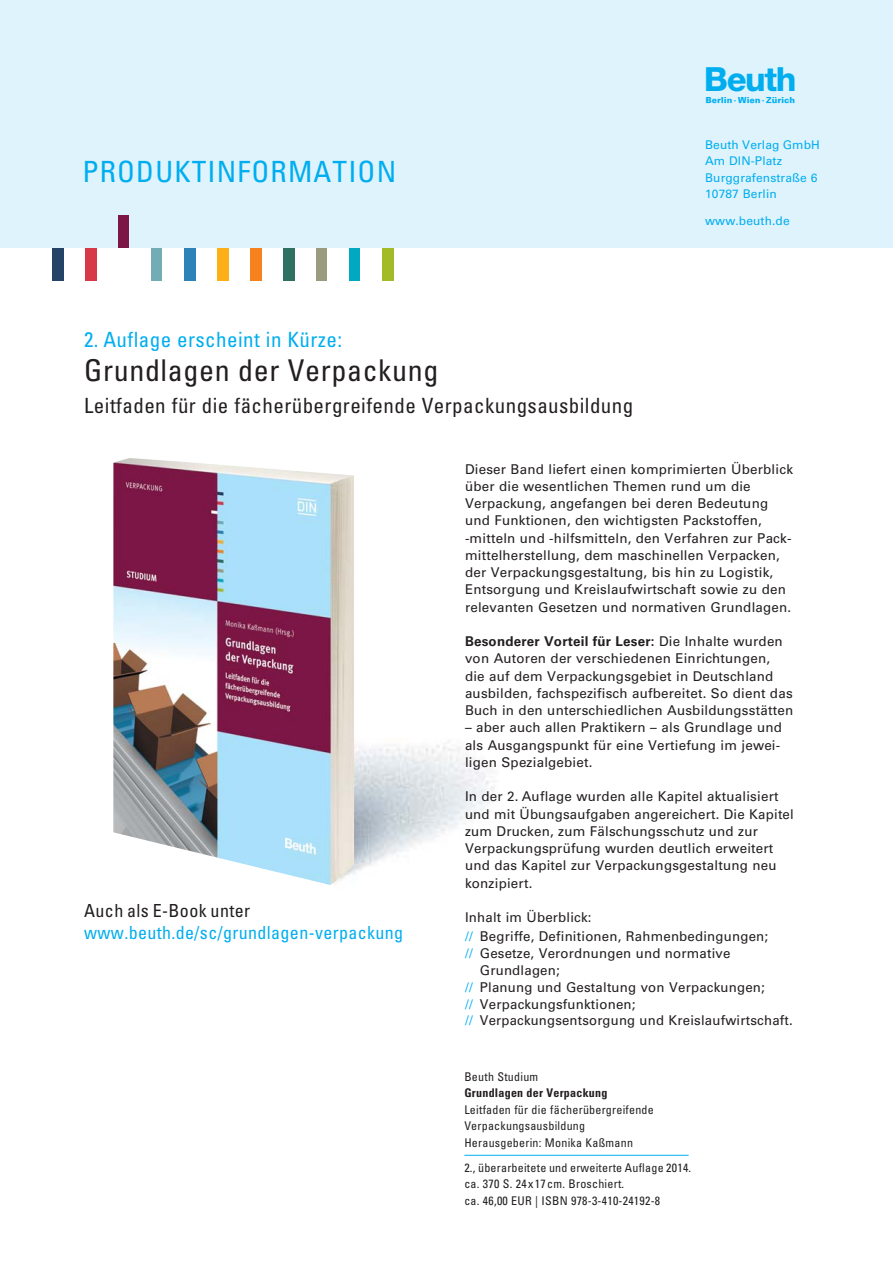
<style>
.page{position:relative;width:893px;height:1263px;background:#fff}
.page>*{position:absolute;margin:0;border:0;box-sizing:border-box;transform-origin:0 0}
.t1{font:900 33px "Univers Special";color:#00aeef}
.t2{font:condensed 30px "Univers";letter-spacing:.02em;color:#231f20}
.t3{font:condensed 29.25px "Univers";letter-spacing:.04em;color:#00aeef}
.t4{font:condensed 21px "Univers";letter-spacing:.02em;color:#231f20}
.t5{font:condensed 21px "Univers";letter-spacing:.02em;color:#00aeef}
.t6{font:condensed 18px "Univers";letter-spacing:.02em;color:#00aeef}
.t7{font:condensed 18px "Univers";letter-spacing:.02em;color:#231f20}
.t8{font:13.5px/17.2px "Univers";letter-spacing:.015em;color:#231f20}
.t9{font:condensed 12px/16.5px "Univers";letter-spacing:.02em;color:#231f20}
.t10{font:12px/16.5px "Univers";letter-spacing:.01em;color:#00aeef}
.t11{font:700 condensed 12px "Univers";letter-spacing:.02em;color:#231f20}
.s1{font-weight:700}
.s2{color:#00aeef}
</style>
<div class="page">
<img style="left:354px;top:741px;width:140px;height:134px">
<img style="left:113px;top:458px;width:241px;height:427px">
<div style="left:0;top:0;width:892px;height:248px;background:#dff3fd"></div>
<div style="left:52px;top:248px;width:11px;height:33px;background:#244367"></div>
<div style="left:85px;top:248px;width:11px;height:33px;background:#d83948"></div>
<div style="left:118px;top:215px;width:11px;height:33px;background:#7c1645"></div>
<div style="left:151px;top:248px;width:11px;height:33px;background:#73acb5"></div>
<div style="left:184px;top:248px;width:11px;height:33px;background:#2d83b7"></div>
<div style="left:217px;top:248px;width:11px;height:33px;background:#fcaf17"></div>
<div style="left:250px;top:248px;width:11px;height:33px;background:#f5821f"></div>
<div style="left:283px;top:248px;width:11px;height:33px;background:#2d7163"></div>
<div style="left:316px;top:248px;width:11px;height:33px;background:#9a9a81"></div>
<div style="left:349px;top:248px;width:11px;height:33px;background:#00a9c0"></div>
<div style="left:382px;top:248px;width:11px;height:33px;background:#a4bb29"></div>
<hr style="left:464px;top:1155px;width:224px;height:1px;background:#00aeef">
<h3 class="t3" style="left:82px;top:160px;width:315px">PRODUKTINFORMATION</h3>
<h3 class="t5" style="left:84px;top:331px;width:259px">2. Auflage erscheint in Kürze:</h3>
<h2 class="t2" style="left:84px;top:359px;width:356px">Grundlagen der Verpackung</h2>
<h3 class="t4" style="left:84px;top:397px;width:550px">Leitfaden für die fächerübergreifende Verpackungsausbildung</h3>
<h1 class="t1" style="left:704px;top:67px;width:94px">≤≥</h1>
<p class="t10" style="left:705px;top:137px;width:116px">Beuth Verlag GmbH<br>Am DIN-Platz<br>Burggrafenstraße 6<br>10787 Berlin</p>
<p class="t10" style="left:705px;top:214px;width:86px">www.beuth.de</p>
<h3 class="t7" style="left:84px;top:904px;width:167px">Auch als E-Book unter</h3>
<h3 class="t6" style="left:84px;top:926px;width:320px">www.beuth.de/sc/grundlagen-verpackung</h3>
<p class="t8" style="left:465px;top:461px;width:329px">Dieser Band liefert einen komprimierten Überblick über die wesentlichen Themen rund um die Verpackung, angefangen bei deren Bedeutung und Funktionen, den wichtigsten Packstoffen, -mitteln und -hilfsmitteln, den Verfahren zur Pack&shy;mittelherstellung, dem maschinellen Verpacken, der Verpackungsgestaltung, bis hin zu Logistik, Entsorgung und Kreislaufwirtschaft sowie zu den relevanten Gesetzen und normativen Grundlagen.</p>
<p class="t8" style="left:465px;top:634px;width:329px"><span class="s1">Besonderer Vorteil für Leser:</span> Die Inhalte wurden von Autoren der verschiedenen Einrichtungen, die auf dem Verpackungsgebiet in Deutschland ausbilden, fachspezifisch aufbereitet. So dient das Buch in den unterschiedlichen Ausbildungsstätten</p>
<p class="t8" style="left:465px;top:720px;width:318px">– aber auch allen Praktikern – als Grundlage und als Ausgangspunkt für eine Vertiefung im jewei&shy;ligen Spezialgebiet.</p>
<p class="t8" style="left:465px;top:789px;width:330px">In der 2. Auflage wurden alle Kapitel aktualisiert und mit Übungsaufgaben angereichert. Die Kapitel zum Drucken, zum Fälschungsschutz und zur Verpackungsprüfung wurden deutlich erweitert und das Kapitel zur Verpackungsgestaltung neu konzipiert.</p>
<p class="t8" style="left:465px;top:909px;width:305px;line-height:19px">Inhalt im Überblick:<br><span class="s2">//</span> Begriffe, Definitionen, Rahmenbedingungen;</p>
<p class="t8" style="left:465px;top:946px;width:267px"><span class="s2">//</span> Gesetze, Verordnungen und normative</p>
<p class="t8" style="left:480px;top:963px;width:81px">Grundlagen;</p>
<p class="t8" style="left:465px;top:979px;width:301px"><span class="s2">//</span> Planung und Gestaltung von Verpackungen;</p>
<p class="t8" style="left:465px;top:996px;width:172px"><span class="s2">//</span> Verpackungsfunktionen;</p>
<p class="t8" style="left:465px;top:1013px;width:329px"><span class="s2">//</span> Verpackungsentsorgung und Kreislaufwirtschaft.</p>
<p class="t9" style="left:464px;top:1069px;width:75px">Beuth Studium</p>
<p class="t11" style="left:464px;top:1089px;width:144px">Grundlagen der Verpackung</p>
<p class="t9" style="left:464px;top:1102px;width:191px">Leitfaden für die fächerübergreifende<br>Verpackungsausbildung<br>Herausgeberin: Monika Kaßmann</p>
<p class="t9" style="left:464px;top:1160px;width:228px">2., überarbeitete und erweiterte Auflage 2014. ca. 370 S. 24x17cm. Broschiert.<br>ca. 46,00 EUR | ISBN 978-3-410-24192-8</p>
</div>
